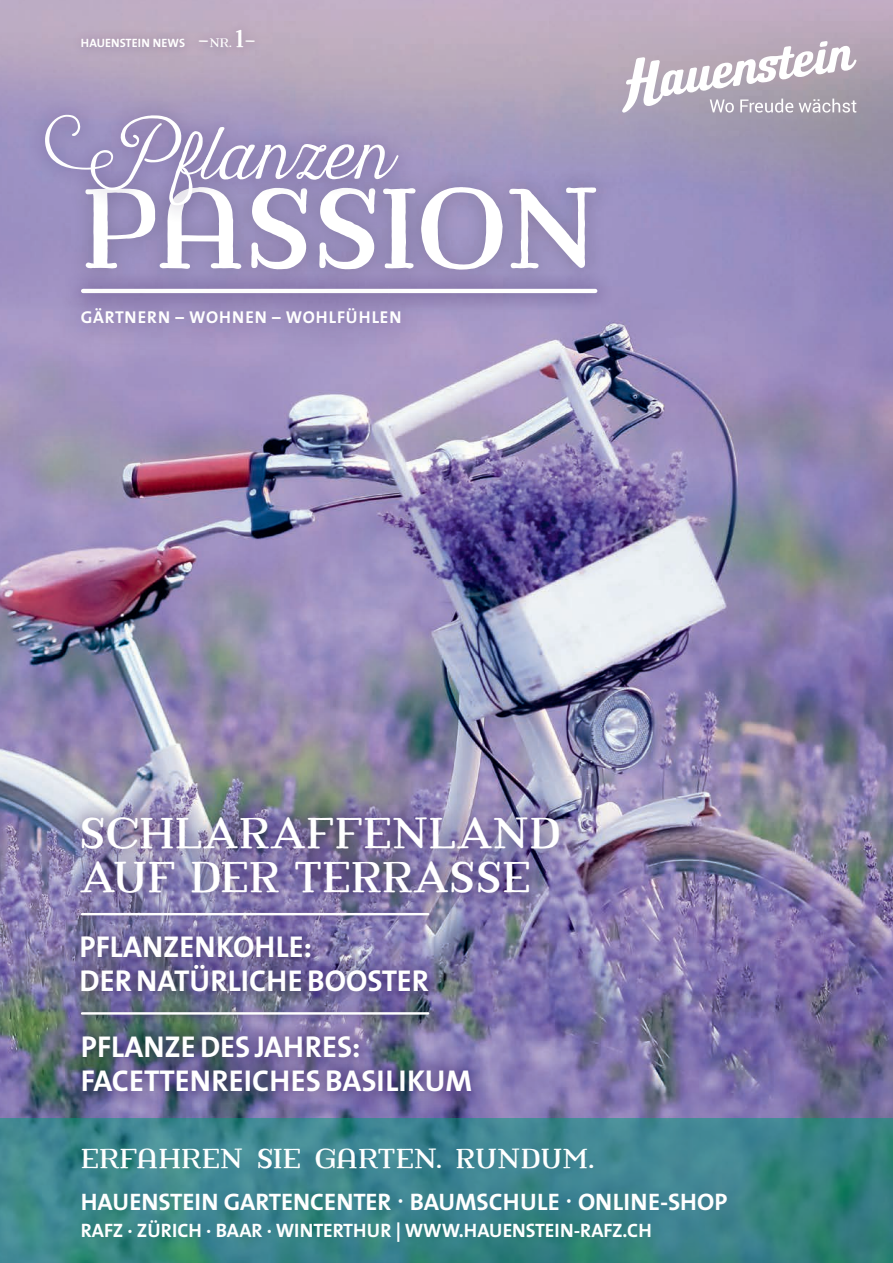
<style>
.page{position:relative;width:893px;height:1263px;background:#fff}
.page>*{position:absolute;margin:0;border:0;box-sizing:border-box;transform-origin:0 0}
.t1{font:110.55px "Harman Slab";letter-spacing:-.025em;color:#fff}
.t2{font:64.65px "Harman Script";color:#fff}
.t3{font:42.45px "Harman Slab";color:#fff}
.t4{font:700 30.3px/33.9px "The Sans";color:#fff}
.t5{font:27px "Harman Slab";color:#fff}
.t6{font:700 24px "The Sans";color:#fff}
.t7{font:700 19.5px "The Sans";color:#fff}
.t8{font:700 17.25px "The Sans";letter-spacing:.05em;color:#fff}
.t9{font:700 12.15px "The Sans";letter-spacing:.005em;color:#fff}
.s1{font-family:"Harman Slab";font-weight:400;font-size:24.3px}
.s2{font-family:"Harman Slab";font-weight:400}
</style>
<div class="page">
<img style="left:0;top:0;width:893px;height:1118px">
<div style="left:63px;top:269px;width:553px;height:44px;background:#1c0144;opacity:.4"></div>
<hr style="left:83px;top:289px;width:512px;height:4px;background:#fff">
<div style="left:55px;top:282px;width:372px;height:69px;background:#1c0144;opacity:.15"></div>
<div style="left:65px;top:166px;width:551px;height:125px;background:#958ab8"></div>
<div style="left:25px;top:96px;width:392px;height:129px;background:#1c0144;opacity:.2"></div>
<div style="left:71px;top:19px;width:195px;height:40px;background:#bba9bd"></div>
<div style="left:70px;top:901px;width:370px;height:26px;background:#1c0144;opacity:.4"></div>
<hr style="left:82px;top:913px;width:346px;height:2px;background:#fff">
<div style="left:70px;top:1000px;width:370px;height:26px;background:#1c0144;opacity:.4"></div>
<hr style="left:82px;top:1012px;width:346px;height:2px;background:#fff">
<div style="left:62px;top:916px;width:385px;height:95px;background:#1c0144;opacity:.4"></div>
<div style="left:63px;top:1016px;width:427px;height:95px;background:#1c0144;opacity:.4"></div>
<div style="left:62px;top:797px;width:516px;height:115px;background:#1c0144;opacity:.4"></div>
<svg style="left:622px;top:41px;width:234px;height:72px"></svg>
<svg style="left:0;top:1118px;width:893px;height:145px;background:#3a8489"></svg>
<svg style="left:567px;top:1200px;width:4px;height:3px"></svg>
<p class="t9" style="left:81px;top:33px;width:177px">HAUENSTEIN NEWS <span class="s1">-</span><span class="s2">NR.</span> <span class="s1">1-</span></p>
<p class="t2" style="left:41px;top:118px;width:349px">Pflanzen</p>
<p class="t1" style="left:81px;top:161px;width:521px">PASSION</p>
<p class="t8" style="left:81px;top:303px;width:322px">GÄRTNERN – WOHNEN – WOHLFÜHLEN</p>
<p class="t3" style="left:80px;top:807px;width:482px">SCHLARAFFENLAND</p>
<p class="t3" style="left:80px;top:852px;width:453px">AUF DER TERRASSE</p>
<p class="t4" style="left:80px;top:929px;width:351px">PFLANZENKOHLE:<br>DER NATÜRLICHE BOOSTER</p>
<p class="t4" style="left:81px;top:1029px;width:393px">PFLANZE DES JAHRES:<br>FACETTENREICHES BASILIKUM</p>
<p class="t5" style="left:81px;top:1142px;width:515px">ERFAHREN SIE GARTEN. RUNDUM.</p>
<p class="t6" style="left:81px;top:1182px;width:648px">HAUENSTEIN GARTENCENTER BAUMSCHULE ONLINE-SHOP</p>
<p class="t7" style="left:81px;top:1214px;width:572px">RAFZ · ZÜRICH · BAAR · WINTERTHUR | WWW.HAUENSTEIN-RAFZ.CH</p>
</div>
